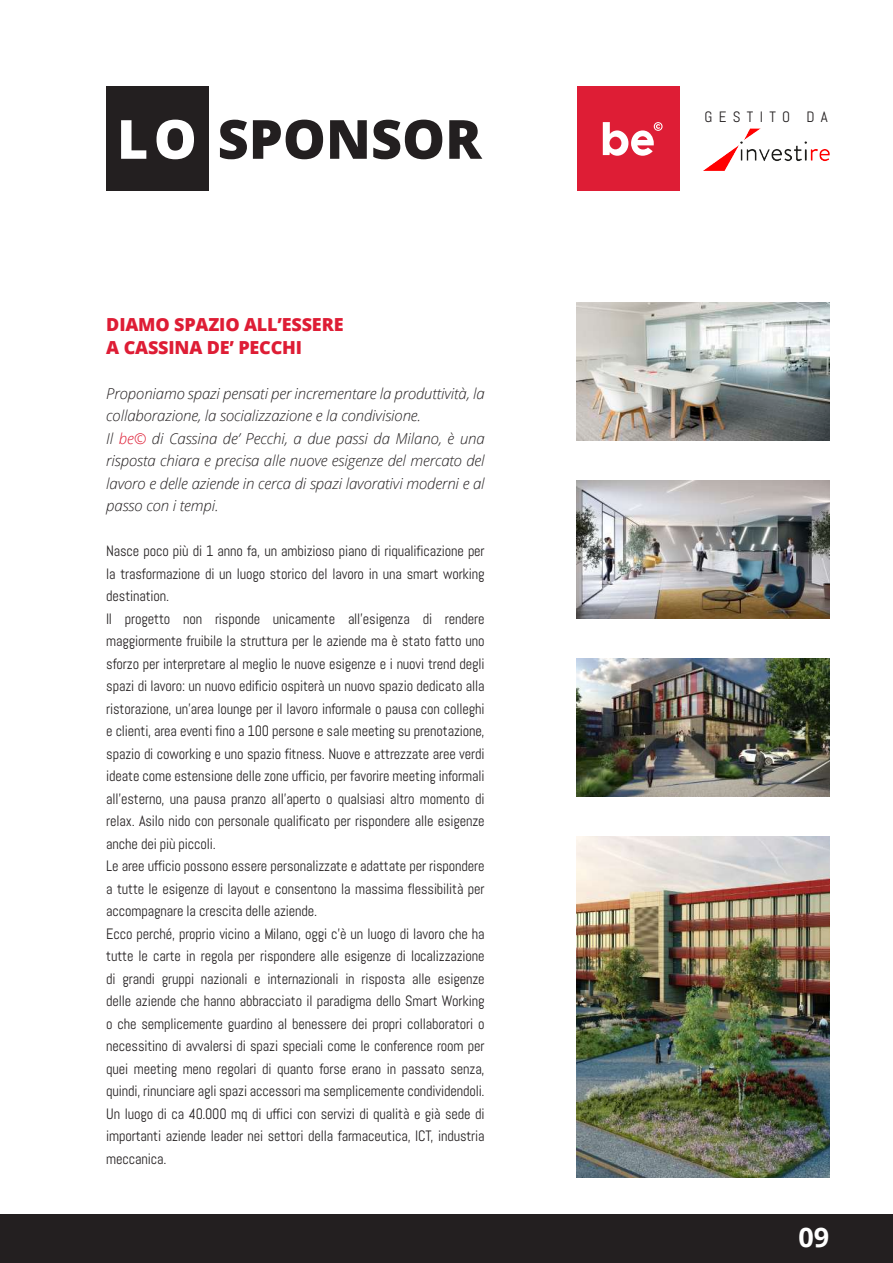
<style>
.page{position:relative;width:893px;height:1263px;background:#fff}
.page>*{position:absolute;margin:0;border:0;box-sizing:border-box;transform-origin:0 0}
.t1{font:800 54px "Open Sans";color:#231f20}
.t2{font:700 27px "Open Sans";color:#fff}
.t3{font:800 18px/22.5px "Open Sans";letter-spacing:-.01em;color:#de1d35}
.t4{font:15px/22.5px "Abel";letter-spacing:-.01em;color:#231f20;scale:.95 1}
.t5{font:italic 300 15px/22.5px "Open Sans";letter-spacing:-.01em;color:#231f20}
.t6{font:15px "Abel";letter-spacing:.42em;color:#231f20}
.s1{color:#fff}
.s2{color:#de1d35}
</style>
<div class="page">
<div style="left:0;top:1214px;width:893px;height:49px;background:#231f20"></div>
<div style="left:106px;top:86px;width:103px;height:105px;background:#231f20"></div>
<div style="left:577px;top:86px;width:103px;height:105px;background:#de1d35"></div>
<svg style="left:603px;top:122px;width:60px;height:34px"></svg>
<img style="left:704px;top:128px;width:125px;height:42px">
<img style="left:577px;top:658px;width:252px;height:138px">
<img style="left:577px;top:303px;width:252px;height:138px">
<img style="left:577px;top:481px;width:252px;height:137px">
<img style="left:577px;top:836px;width:252px;height:342px">
<h1 class="t1" style="left:117px;top:98px;width:366px"><span class="s1">LO</span> SPONSOR</h1>
<p class="t3" style="left:106px;top:313px;width:239px">DIAMO SPAZIO ALL’ESSERE<br>A CASSINA DE’ PECCHI</p>
<p class="t5" style="left:106px;top:382px;width:380px">Proponiamo spazi pensati per incrementare la produttività, la collaborazione, la socializzazione e la condivisione.<br>Il <span class="s2">be©</span> di Cassina de’ Pecchi, a due passi da Milano, è una risposta chiara e precisa alle nuove esigenze del mercato del lavoro e delle aziende in cerca di spazi lavorativi moderni e al passo con i tempi.</p>
<p class="t4" style="left:106px;top:540px;width:400px">Nasce poco più di 1 anno fa, un ambizioso piano di riqualificazione per la trasformazione di un luogo storico del lavoro in una smart working destination.<br>Il progetto non risponde unicamente all’esigenza di rendere maggiormente fruibile la struttura per le aziende ma è stato fatto uno sforzo per interpretare al meglio le nuove esigenze e i nuovi trend degli spazi di lavoro: un nuovo edificio ospiterà un nuovo spazio dedicato alla ristorazione, un’area lounge per il lavoro informale o pausa con colleghi e clienti, area eventi fino a 100 persone e sale meeting su prenotazione, spazio di coworking e uno spazio fitness. Nuove e attrezzate aree verdi ideate come estensione delle zone ufficio, per favorire meeting informali all’esterno, una pausa pranzo all’aperto o qualsiasi altro momento di relax. Asilo nido con personale qualificato per rispondere alle esigenze anche dei più piccoli.<br>Le aree ufficio possono essere personalizzate e adattate per rispondere a tutte le esigenze di layout e consentono la massima flessibilità per accompagnare la crescita delle aziende.<br>Ecco perché, proprio vicino a Milano, oggi c’è un luogo di lavoro che ha tutte le carte in regola per rispondere alle esigenze di localizzazione di grandi gruppi nazionali e internazionali in risposta alle esigenze delle aziende che hanno abbracciato il paradigma dello Smart Working o che semplicemente guardino al benessere dei propri collaboratori o necessitino di avvalersi di spazi speciali come le conference room per quei meeting meno regolari di quanto forse erano in passato senza, quindi, rinunciare agli spazi accessori ma semplicemente condividendoli.<br>Un luogo di ca 40.000 mq di uffici con servizi di qualità e già sede di importanti aziende leader nei settori della farmaceutica, ICT, industria meccanica.</p>
<p class="t6" style="left:704px;top:108px;width:125px">GESTITO DA</p>
<h2 class="t2" style="left:798px;top:1218px;width:32px">09</h2>
</div>
